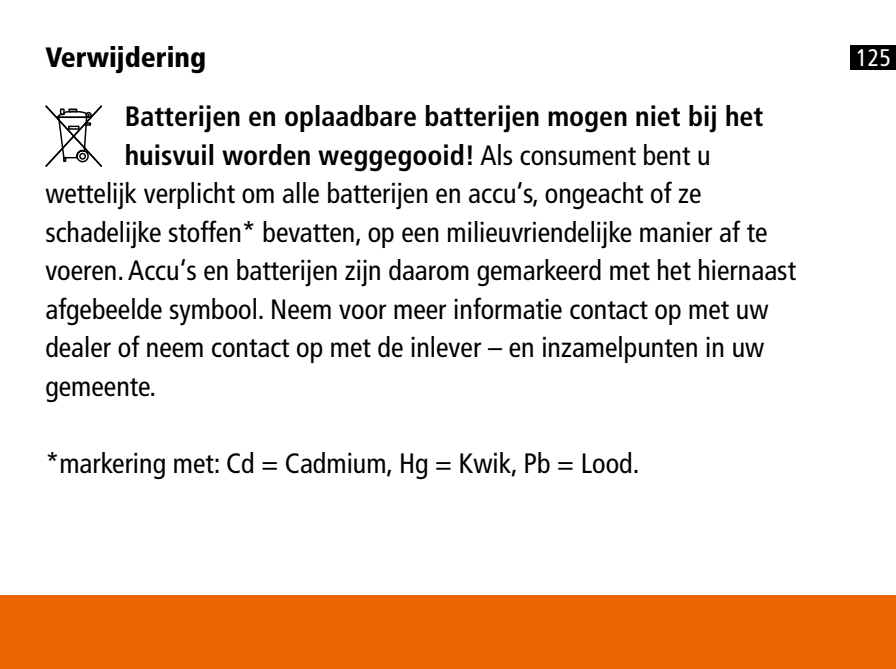
<style>
.page{position:relative;width:896px;height:669px;background:#fff}
.page>*{position:absolute;margin:0;border:0;box-sizing:border-box;transform-origin:0 0}
.t1{font:condensed 28px "Frutiger LT";color:#000}
.t2{font:700 condensed 28px "Frutiger LT";color:#000}
.t3{font:900 condensed 28px "Frutiger LT";color:#000}
.t4{font:condensed 24px "Frutiger LT";color:#fff}
.s1{font-weight:400}
</style>
<div class="page">
<div style="left:850px;top:45px;width:46px;height:24px;background:#000"></div>
<div style="left:0;top:595px;width:896px;height:74px;background:#ec6500"></div>
<svg style="left:45px;top:105px;width:57px;height:62px"></svg>
<p class="t3" style="left:45px;top:41px;width:162px">Verwijdering</p>
<p class="t4" style="left:856px;top:43px;width:36px">125</p>
<p class="t2" style="left:125px;top:100px;width:640px">Batterijen en oplaadbare batterijen mogen niet bij het</p>
<p class="t2" style="left:125px;top:139px;width:587px">huisvuil worden weggegooid! <span class="s1">Als consument bent u</span></p>
<p class="t1" style="left:45px;top:177px;width:658px">wettelijk verplicht om alle batterijen en accu‘s, ongeacht of ze</p>
<p class="t1" style="left:45px;top:216px;width:723px">schadelijke stoffen* bevatten, op een milieuvriendelijke manier af te</p>
<p class="t1" style="left:45px;top:254px;width:752px">voeren. Accu‘s en batterijen zijn daarom gemarkeerd met het hiernaast</p>
<p class="t1" style="left:45px;top:293px;width:724px">afgebeelde symbool. Neem voor meer informatie contact op met uw</p>
<p class="t1" style="left:45px;top:331px;width:720px">dealer of neem contact op met de inlever – en inzamelpunten in uw</p>
<p class="t1" style="left:45px;top:370px;width:112px">gemeente.</p>
<p class="t1" style="left:45px;top:447px;width:595px">*markering met: Cd = Cadmium, Hg = Kwik, Pb = Lood.</p>
</div>
